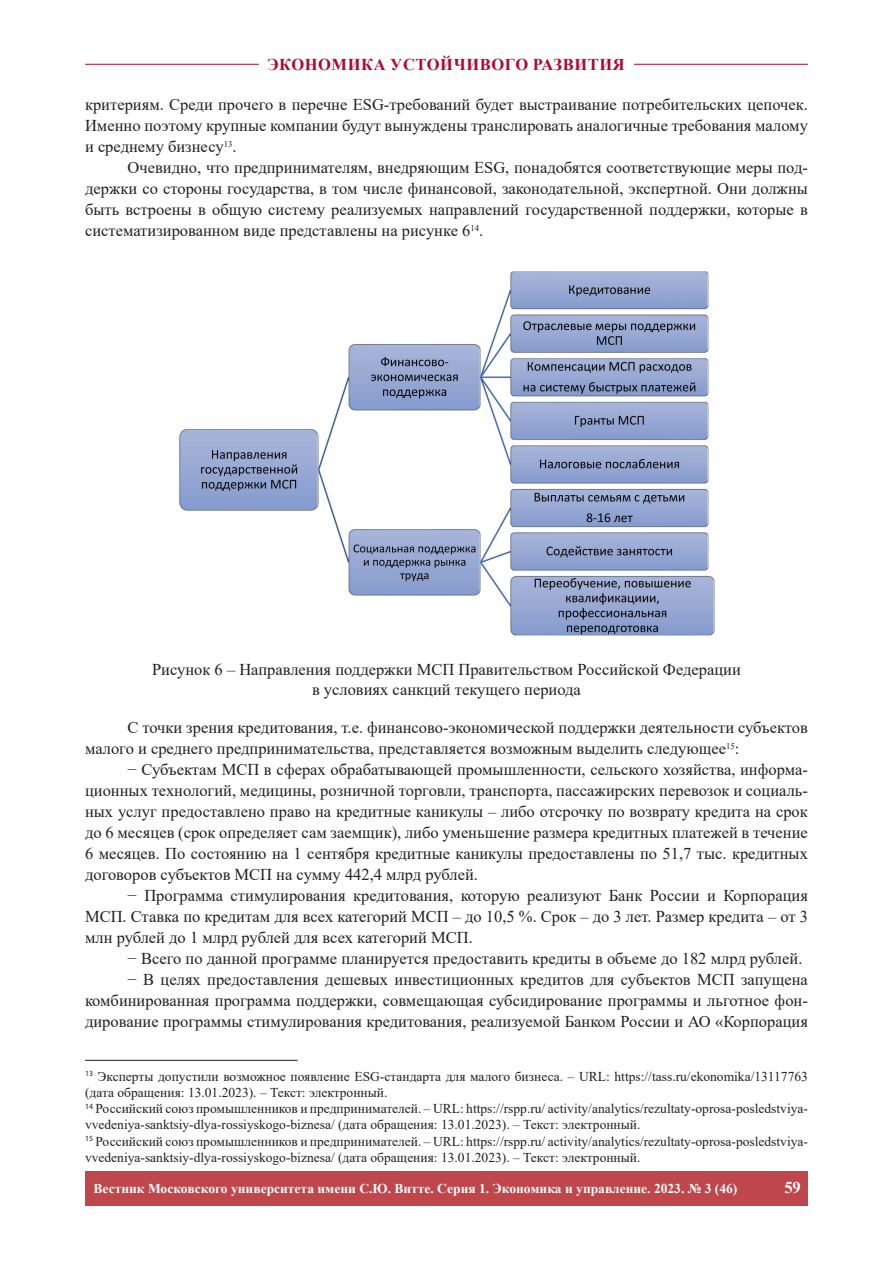
<style>
.page{position:relative;width:893px;height:1263px;background:#fff}
.page>*{position:absolute;margin:0;border:0;box-sizing:border-box;transform-origin:0 0}
.t1{font:16.5px/21px "Times New Roman";color:#231f20;text-align:justify}
.t2{font:700 16.5px "Times New Roman";letter-spacing:.035em;color:#b00630}
.t3{font:700 16.5px "Times New Roman";color:#fff}
.t4{font:13.5px/16.2px "Times New Roman";color:#231f20}
.t5{font:700 13.5px "Times New Roman";color:#fff}
</style>
<div class="page">
<hr style="left:85px;top:64px;width:723px;height:1px;background:#b00630">
<div style="left:259px;top:59px;width:374px;height:11px;background:#fff"></div>
<div style="left:85px;top:1171px;width:723px;height:34px;background:#bf464b"></div>
<img style="left:179px;top:271px;width:536px;height:365px">
<hr style="left:85px;top:1060px;width:213px;height:1px;background:#231f20">
<p class="t2" style="left:267px;top:52px;width:359px">ЭКОНОМИКА УСТОЙЧИВОГО РАЗВИТИЯ</p>
<p class="t1" style="left:85px;top:94px;width:724px">критериям. Среди прочего в перечне ESG-требований будет выстраивание потребительских цепочек.<br>Именно поэтому крупные компании будут вынуждены транслировать аналогичные требования малому и среднему бизнесу<sup>13</sup>.</p>
<p class="t1" style="left:85px;top:157px;width:724px;text-indent:43px">Очевидно, что предпринимателям, внедряющим ESG, понадобятся соответствующие меры под&shy;держки со стороны государства, в том числе финансовой, законодательной, экспертной. Они должны быть встроены в общую систему реализуемых направлений государственной поддержки, которые в систематизированном виде представлены на рисунке 6<sup>14</sup>.</p>
<p class="t1" style="left:152px;top:659px;width:590px;line-height:19.8px;text-align:center">Рисунок 6 – Направления поддержки МСП Правительством Российской Федерации в условиях санкций текущего периода</p>
<p class="t1" style="left:85px;top:716px;width:724px;text-indent:43px">С точки зрения кредитования, т.е. финансово-экономической поддержки деятельности субъектов малого и среднего предпринимательства, представляется возможным выделить следующее<sup>15</sup>:</p>
<p class="t1" style="left:85px;top:758px;width:724px;text-indent:43px">− Субъектам МСП в сферах обрабатывающей промышленности, сельского хозяйства, информа&shy;ционных технологий, медицины, розничной торговли, транспорта, пассажирских перевозок и социаль&shy;ных услуг предоставлено право на кредитные каникулы – либо отсрочку по возврату кредита на срок до 6 месяцев (срок определяет сам заемщик), либо уменьшение размера кредитных платежей в течение 6 месяцев. По состоянию на 1 сентября кредитные каникулы предоставлены по 51,7 тыс. кредитных договоров субъектов МСП на сумму 442,4 млрд рублей.</p>
<p class="t1" style="left:85px;top:884px;width:724px;text-indent:43px">− Программа стимулирования кредитования, которую реализуют Банк России и Корпорация МСП. Ставка по кредитам для всех категорий МСП – до 10,5 %. Срок – до 3 лет. Размер кредита – от 3 млн рублей до 1 млрд рублей для всех категорий МСП.</p>
<p class="t1" style="left:128px;top:947px;width:676px">− Всего по данной программе планируется предоставить кредиты в объеме до 182 млрд рублей.</p>
<p class="t1" style="left:128px;top:968px;width:682px">− В целях предоставления дешевых инвестиционных кредитов для субъектов МСП запущена</p>
<p class="t1" style="left:85px;top:989px;width:724px">комбинированная программа поддержки, совмещающая субсидирование программы и льготное фон-</p>
<p class="t1" style="left:85px;top:1010px;width:724px">дирование программы стимулирования кредитования, реализуемой Банком России и АО «Корпорация</p>
<p class="t4" style="left:85px;top:1068px;width:724px"><sup>13</sup> Эксперты допустили возможное появление ESG-стандарта для малого бизнеса. – URL: https://tass.ru/ekonomika/13117763 (дата обращения: 13.01.2023). – Текст: электронный.<br><sup>14</sup> Российский союз промышленников и предпринимателей. – URL: https://rspp.ru/ activity/analytics/rezultaty-oprosa-posledstviya&shy;vvedeniya-sanktsiy-dlya-rossiyskogo-biznesa/ (дата обращения: 13.01.2023). – Текст: электронный.<br><sup>15</sup> Российский союз промышленников и предпринимателей. – URL: https://rspp.ru/ activity/analytics/rezultaty-oprosa-posledstviya&shy;vvedeniya-sanktsiy-dlya-rossiyskogo-biznesa/ (дата обращения: 13.01.2023). – Текст: электронный.</p>
<p class="t5" style="left:94px;top:1179px;width:645px">Вестник Московского университета имени С.Ю. Витте. Серия 1. Экономика и управление. 2023. № 3 (46)</p>
<p class="t3" style="left:784px;top:1175px;width:18px">59</p>
</div>
